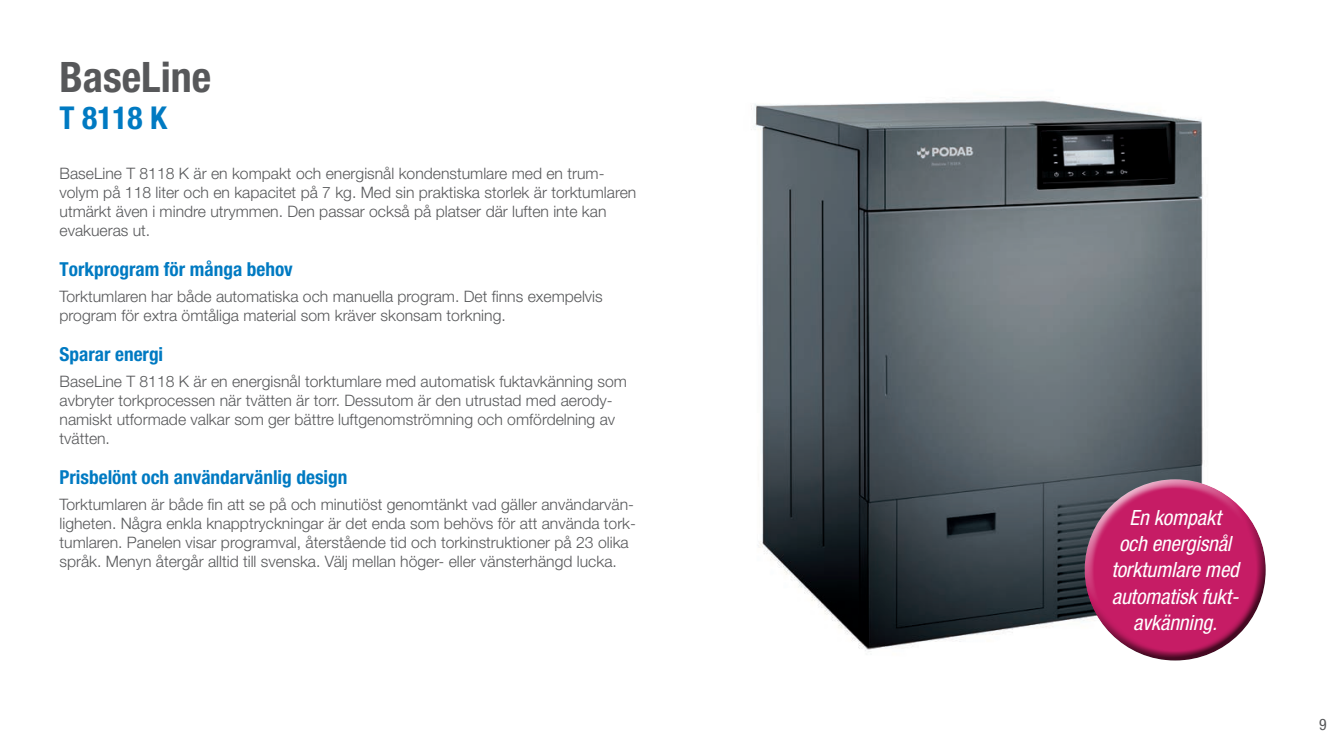
<style>
.page{position:relative;width:1340px;height:745px;background:#fff}
.page>*{position:absolute;margin:0;border:0;box-sizing:border-box;transform-origin:0 0}
.t1{font:700 condensed 42px "Helvetica Neue LT";color:#57585a}
.t2{font:700 condensed 31.5px "Helvetica Neue LT";color:#007ac2}
.t3{font:italic condensed 21px/26.2px "Helvetica Neue LT Std";letter-spacing:-.005em;color:#fff;text-align:center}
.t4{font:700 condensed 19.25px "Helvetica Neue LT";color:#007ac2}
.t5{font:300 15.75px/18.9px "Helvetica Neue LT Std";color:#57585a}
.t6{font:condensed 15.75px "Helvetica Neue LT";color:#57585a}
</style>
<div class="page">
<img style="left:751px;top:97px;width:452px;height:555px">
<div style="left:1083px;top:468px;width:176px;height:150px;background:#fff;opacity:.75"></div>
<div style="left:1086px;top:507px;width:181px;height:154px;background:#231f20;opacity:.75"></div>
<h1 class="t1" style="left:60px;top:52px;width:153px">BaseLine</h1>
<h2 class="t2" style="left:60px;top:99px;width:109px">T 8118 K</h2>
<p class="t5" style="left:60px;top:163px;width:578px">BaseLine T 8118 K är en kompakt och energisnål kondenstumlare med en trum&shy;volym på 118 liter och en kapacitet på 7 kg. Med sin praktiska storlek är torktumlaren utmärkt även i mindre utrymmen. Den passar också på platser där luften inte kan evakueras ut.</p>
<p class="t4" style="left:60px;top:257px;width:235px">Torkprogram för många behov</p>
<p class="t5" style="left:60px;top:286px;width:544px">Torktumlaren har både automatiska och manuella program. Det finns exempelvis program för extra ömtåliga material som kräver skonsam torkning.</p>
<p class="t4" style="left:60px;top:342px;width:105px">Sparar energi</p>
<p class="t5" style="left:60px;top:371px;width:569px">BaseLine T 8118 K är en energisnål torktumlare med automatisk fuktavkänning som avbryter torkprocessen när tvätten är torr. Dessutom är den utrustad med aerody&shy;namiskt utformade valkar som ger bättre luftgenomströmning och omfördelning av tvätten.</p>
<p class="t4" style="left:60px;top:465px;width:289px">Prisbelönt och användarvänlig design</p>
<p class="t5" style="left:60px;top:494px;width:578px">Torktumlaren är både fin att se på och minutiöst genomtänkt vad gäller användarvän&shy;ligheten. Några enkla knapptryckningar är det enda som behövs för att använda tork&shy;tumlaren. Panelen visar programval, återstående tid och torkinstruktioner på 23 olika språk. Menyn återgår alltid till svenska. Välj mellan höger- eller vänsterhängd lucka.</p>
<h3 class="t3" style="left:1111px;top:504px;width:129px">En kompakt<br>och energisnål torktumlare med automatisk fukt&shy;avkänning.</h3>
<p class="t6" style="left:1318px;top:715px;width:9px">9</p>
</div>
